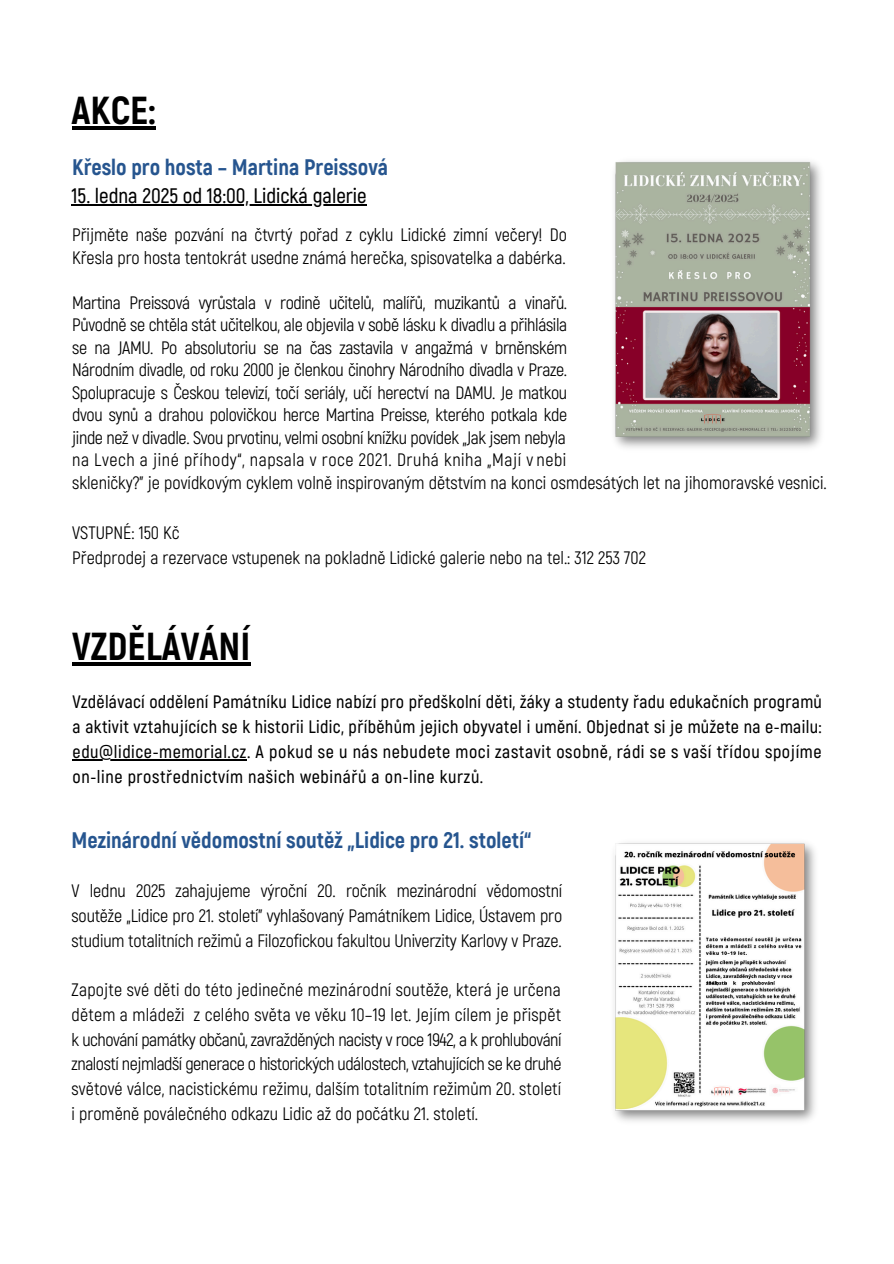
<style>
.page{position:relative;width:894px;height:1264px;background:#fff}
.page>*{position:absolute;margin:0;border:0;box-sizing:border-box;transform-origin:0 0}
.t1{font:800 39px "Akrobat";color:#000}
.t2{font:800 22.5px "Akrobat";color:#26558f}
.t3{font:600 21px "Akrobat";color:#000}
.t4{font:18px/22.5px "Akrobat";color:#000;text-align:justify}
.t5{font:600 18px/24.8px "Akrobat";letter-spacing:.02em;color:#000}
.t6{font:18px "Akrobat";letter-spacing:-.025em;color:#000}
.t7{font:18px "Akrobat";letter-spacing:.03em;color:#000}
</style>
<div class="page">
<img style="left:614px;top:161px;width:207px;height:287px">
<img style="left:614px;top:843px;width:201px;height:279px">
<hr style="left:72px;top:126px;width:83px;height:3px;background:#000">
<hr style="left:72px;top:205px;width:294px;height:1px;background:#000">
<hr style="left:72px;top:662px;width:178px;height:3px;background:#000">
<hr style="left:73px;top:759px;width:174px;height:1px;background:#000">
<h1 class="t1" style="left:72px;top:87px;width:85px">AKCE:</h1>
<p class="t2" style="left:72px;top:154px;width:317px">Křeslo pro hosta – Martina Preissová</p>
<h2 class="t3" style="left:72px;top:184px;width:296px">15. ledna 2025 od 18:00, Lidická galerie</h2>
<h2 class="t4" style="left:72px;top:224px;width:496px">Přijměte naše pozvání na čtvrtý pořad z cyklu Lidické zimní večery! Do<br>Křesla pro hosta tentokrát usedne známá herečka, spisovatelka a dabérka.</h2>
<p class="t4" style="left:72px;top:292px;width:496px">Martina Preissová vyrůstala v rodině učitelů, malířů, muzikantů a vinařů.<br>Původně se chtěla stát učitelkou, ale objevila v sobě lásku k divadlu a přihlásila se na JAMU. Po absolutoriu se na čas zastavila v angažmá v brněnském Národním divadle, od roku 2000 je členkou činohry Národního divadla v Praze.<br>Spolupracuje s Českou televizí, točí seriály, učí herectví na DAMU. Je matkou dvou synů a drahou polovičkou herce Martina Preisse, kterého potkala kde jinde než v divadle. Svou prvotinu, velmi osobní knížku povídek „Jak jsem nebyla</p>
<p class="t7" style="left:72px;top:449px;width:495px">na Lvech a jiné příhody“, napsala v roce 2021. Druhá kniha „Mají v nebi</p>
<p class="t4" style="left:72px;top:472px;width:755px">skleničky?” je povídkovým cyklem volně inspirovaným dětstvím na konci osmdesátých let na jihomoravské vesnici.</p>
<p class="t4" style="left:72px;top:522px;width:109px">VSTUPNÉ: 150 Kč</p>
<p class="t4" style="left:72px;top:546px;width:575px">Předprodej a rezervace vstupenek na pokladně Lidické galerie nebo na tel.: 312 253 702</p>
<p class="t1" style="left:72px;top:623px;width:180px">VZDĚLÁVÁNÍ</p>
<h1 class="t5" style="left:73px;top:690px;width:750px">Vzdělávací oddělení Památníku Lidice nabízí pro předškolní děti, žáky a studenty řadu edukačních programů</h1>
<p class="t5" style="left:73px;top:715px;width:750px">a aktivit vztahujících se k historii Lidic, příběhům jejich obyvatel i umění. Objednat si je můžete na e-mailu:</p>
<p class="t5" style="left:73px;top:739px;width:750px">edu@lidice-memorial.cz. A pokud se u nás nebudete moci zastavit osobně, rádi se s vaší třídou spojíme on-line prostřednictvím našich webinářů a on-line kurzů.</p>
<p class="t2" style="left:72px;top:827px;width:461px">Mezinárodní vědomostní soutěž „Lidice pro 21. století“</p>
<h2 class="t4" style="left:72px;top:879px;width:492px;line-height:24.8px">V lednu 2025 zahajujeme výroční 20. ročník mezinárodní vědomostní soutěže „Lidice pro 21. století” vyhlašovaný Památníkem Lidice, Ústavem pro studium totalitních režimů a Filozofickou fakultou Univerzity Karlovy v Praze.</h2>
<p class="t4" style="left:72px;top:979px;width:490px">Zapojte své děti do této jedinečné mezinárodní soutěže, která je určena</p>
<p class="t4" style="left:72px;top:1004px;width:491px">dětem a mládeži z celého světa ve věku 10–19 let. Jejím cílem je přispět</p>
<p class="t6" style="left:72px;top:1028px;width:491px">k uchování památky občanů, zavražděných nacisty v roce 1942, a k prohlubování</p>
<p class="t6" style="left:72px;top:1053px;width:491px">znalostí nejmladší generace o historických událostech, vztahujících se ke druhé</p>
<p class="t4" style="left:72px;top:1078px;width:491px">světové válce, nacistickému režimu, dalším totalitním režimům 20. století</p>
<p class="t4" style="left:72px;top:1103px;width:408px">i proměně poválečného odkazu Lidic až do počátku 21. století.</p>
</div>
